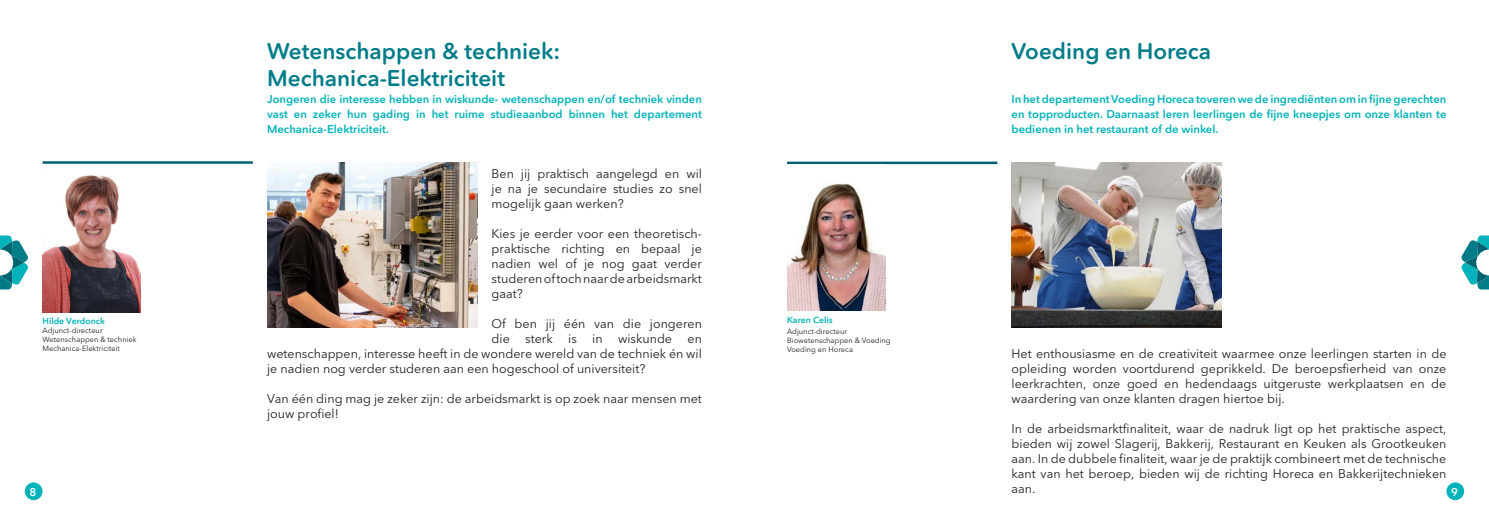
<style>
.page{position:relative;width:1489px;height:525px;background:#fff}
.page>*{position:absolute;margin:0;border:0;box-sizing:border-box;transform-origin:0 0}
.t1{font:600 22.5px/27px "Avenir Next Rounded Std";color:#007c89}
.t2{font:12.5px/15px "Avenir Next LT Pro";color:#231f20;text-align:justify}
.t3{font:600 11.25px/15px "Avenir Next Rounded Std";color:#00b2b9;text-align:justify}
.t4{font:600 11.25px "Avenir Next Rounded Std";color:#fff}
.t5{font:600 8.75px "Avenir Next Rounded Std";color:#00b2b9}
.t6{font:7.5px/9px "Avenir Next LT Pro";color:#231f20}
</style>
<div class="page">
<div style="left:1446px;top:482px;width:17px;height:18px;background:#00b2b9;border-radius:50%"></div>
<div style="left:25px;top:482px;width:18px;height:18px;background:#00b2b9;border-radius:50%"></div>
<hr style="left:787px;top:161px;width:210px;height:3px;background:#006372">
<hr style="left:43px;top:161px;width:210px;height:3px;background:#006372">
<img style="left:1011px;top:163px;width:210px;height:165px">
<img style="left:787px;top:184px;width:98px;height:127px">
<img style="left:267px;top:163px;width:210px;height:165px">
<img style="left:43px;top:175px;width:98px;height:137px">
<svg style="left:0;top:235px;width:28px;height:54px"></svg>
<svg style="left:1461px;top:235px;width:27px;height:54px"></svg>
<p class="t1" style="left:267px;top:38px;width:294px">Wetenschappen &amp; techniek:<br>Mechanica-Elektriciteit</p>
<p class="t3" style="left:267px;top:91px;width:436px">Jongeren die interesse hebben in wiskunde- wetenschappen en/of techniek vinden vast en zeker hun gading in het ruime studieaanbod binnen het departement Mechanica-Elektriciteit.</p>
<p class="t1" style="left:1011px;top:38px;width:201px">Voeding en Horeca</p>
<p class="t3" style="left:1011px;top:91px;width:436px">In het departement Voeding Horeca toveren we de ingrediënten om in fijne gerechten en topproducten. Daarnaast leren leerlingen de fijne kneepjes om onze klanten te bedienen in het restaurant of de winkel.</p>
<p class="t2" style="left:491px;top:166px;width:212px">Ben jij praktisch aangelegd en wil je na je secundaire studies zo snel mogelijk gaan werken?</p>
<p class="t2" style="left:491px;top:226px;width:212px">Kies je eerder voor een theoretisch&shy;praktische richting en bepaal je nadien wel of je nog gaat verder studeren of toch naar de arbeidsmarkt gaat?</p>
<p class="t2" style="left:491px;top:316px;width:212px">Of ben jij één van die jongeren</p>
<p class="t2" style="left:491px;top:331px;width:212px">die sterk is in wiskunde en</p>
<p class="t2" style="left:267px;top:346px;width:436px">wetenschappen, interesse heeft in de wondere wereld van de techniek én wil</p>
<p class="t2" style="left:267px;top:361px;width:380px">je nadien nog verder studeren aan een hogeschool of universiteit?</p>
<p class="t2" style="left:267px;top:391px;width:436px">Van één ding mag je zeker zijn: de arbeidsmarkt is op zoek naar mensen met jouw profiel!</p>
<p class="t5" style="left:787px;top:315px;width:47px">Karen Celis</p>
<p class="t6" style="left:787px;top:326px;width:62px">Adjunct-directeur</p>
<p class="t6" style="left:787px;top:335px;width:105px">Biowetenschappen &amp; Voeding</p>
<p class="t6" style="left:787px;top:344px;width:67px">Voeding en Horeca</p>
<p class="t5" style="left:43px;top:316px;width:64px">Hilde Verdonck</p>
<p class="t6" style="left:43px;top:325px;width:62px">Adjunct-directeur</p>
<p class="t6" style="left:43px;top:334px;width:96px">Wetenschappen &amp; techniek<br>Mechanica-Elektriciteit</p>
<p class="t2" style="left:1011px;top:346px;width:436px">Het enthousiasme en de creativiteit waarmee onze leerlingen starten in de opleiding worden voortdurend geprikkeld. De beroepsfierheid van onze leerkrachten, onze goed en hedendaags uitgeruste werkplaatsen en de waardering van onze klanten dragen hiertoe bij.</p>
<p class="t2" style="left:1011px;top:421px;width:436px">In de arbeidsmarktfinaliteit, waar de nadruk ligt op het praktische aspect, bieden wij zowel Slagerij, Bakkerij, Restaurant en Keuken als Grootkeuken aan. In de dubbele finaliteit, waar je de praktijk combineert met de technische kant van het beroep, bieden wij de richting Horeca en Bakkerijtechnieken aan.</p>
<p class="t4" style="left:29px;top:484px;width:8px">8</p>
<p class="t4" style="left:1450px;top:484px;width:8px">9</p>
</div>
